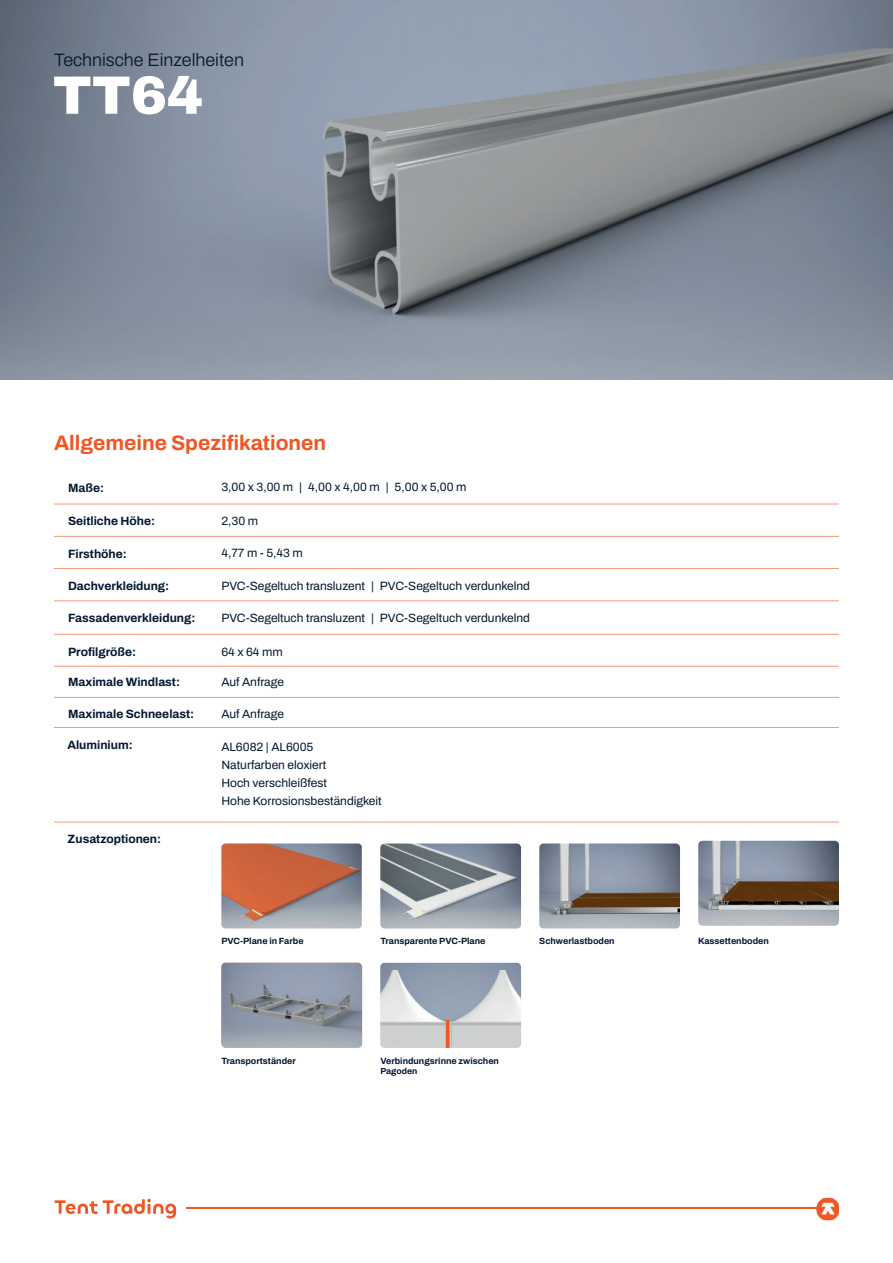
<style>
.page{position:relative;width:893px;height:1263px;background:#fff}
.page>*{position:absolute;margin:0;border:0;box-sizing:border-box;transform-origin:0 0}
.t1{font:900 54px "Archivo";color:#fff}
.t2{font:700 21px "Archivo";color:#f15624}
.t3{font:300 18px "Archivo";color:#041830}
.t4{font:12px/18px "Archivo";color:#041830}
.t5{font:700 12px "Archivo";color:#041830}
.t6{font:700 9px "Archivo";color:#041830}
.t7{font:700 8.7px "Archivo";color:#041830}
</style>
<div class="page">
<img style="left:0;top:0;width:893px;height:379px">
<hr style="left:54px;top:504px;width:785px;height:1px;background:#f6977a">
<hr style="left:54px;top:536px;width:785px;height:1px;background:#f6977a">
<hr style="left:54px;top:568px;width:785px;height:1px;background:#f6977a">
<hr style="left:54px;top:600px;width:785px;height:1px;background:#f6977a">
<hr style="left:54px;top:634px;width:785px;height:1px;background:#f6977a">
<hr style="left:54px;top:666px;width:785px;height:1px;background:#f6977a">
<hr style="left:54px;top:697px;width:785px;height:1px;background:#f6977a">
<hr style="left:54px;top:727px;width:785px;height:1px;background:#f6977a">
<svg style="left:54px;top:1199px;width:122px;height:20px"></svg>
<hr style="left:186px;top:1207px;width:634px;height:2px;background:#f15624">
<img style="left:816px;top:1198px;width:23px;height:22px">
<hr style="left:54px;top:822px;width:785px;height:1px;background:#f6977a">
<img style="left:380px;top:843px;width:141px;height:85px">
<img style="left:221px;top:963px;width:141px;height:85px">
<img style="left:380px;top:963px;width:141px;height:85px">
<img style="left:221px;top:843px;width:141px;height:85px">
<img style="left:539px;top:843px;width:141px;height:85px">
<img style="left:698px;top:841px;width:141px;height:85px">
<hr style="left:446px;top:1020px;width:3px;height:28px;background:#f15624">
<h3 class="t3" style="left:54px;top:53px;width:191px">Technische Einzelheiten</h3>
<h1 class="t1" style="left:53px;top:64px;width:152px">TT64</h1>
<h2 class="t2" style="left:54px;top:427px;width:274px">Allgemeine Spezifikationen</h2>
<p class="t5" style="left:68px;top:479px;width:38px">Maße:</p>
<p class="t4" style="left:221px;top:479px;width:247px">3,00 x 3,00 m | 4,00 x 4,00 m | 5,00 x 5,00 m</p>
<p class="t5" style="left:68px;top:512px;width:88px">Seitliche Höhe:</p>
<p class="t4" style="left:221px;top:513px;width:38px">2,30 m</p>
<p class="t5" style="left:68px;top:544px;width:60px">Firsthöhe:</p>
<p class="t5" style="left:68px;top:577px;width:103px">Dachverkleidung:</p>
<p class="t4" style="left:221px;top:545px;width:83px">4,77 m - 5,43 m</p>
<p class="t4" style="left:221px;top:577px;width:310px">PVC-Segeltuch transluzent | PVC-Segeltuch verdunkelnd</p>
<p class="t5" style="left:68px;top:609px;width:129px">Fassadenverkleidung:</p>
<p class="t5" style="left:68px;top:642px;width:69px">Profilgröße:</p>
<p class="t5" style="left:68px;top:673px;width:113px">Maximale Windlast:</p>
<p class="t4" style="left:221px;top:609px;width:310px">PVC-Segeltuch transluzent | PVC-Segeltuch verdunkelnd</p>
<p class="t4" style="left:221px;top:643px;width:63px">64 x 64 mm</p>
<p class="t4" style="left:221px;top:674px;width:64px">Auf Anfrage</p>
<p class="t5" style="left:68px;top:704px;width:128px">Maximale Schneelast:</p>
<p class="t4" style="left:221px;top:705px;width:64px">Auf Anfrage</p>
<p class="t5" style="left:67px;top:735px;width:67px">Aluminium:</p>
<p class="t4" style="left:221px;top:738px;width:162px">AL6082 | AL6005<br>Naturfarben eloxiert<br>Hoch verschleißfest<br>Hohe Korrosionsbeständigkeit</p>
<p class="t5" style="left:68px;top:830px;width:95px">Zusatzoptionen:</p>
<p class="t6" style="left:380px;top:934px;width:107px">Transparente PVC-Plane</p>
<p class="t6" style="left:221px;top:934px;width:84px">PVC-Plane in Farbe</p>
<p class="t6" style="left:539px;top:934px;width:77px">Schwerlastboden</p>
<p class="t6" style="left:698px;top:934px;width:72px">Kassettenboden</p>
<p class="t6" style="left:221px;top:1054px;width:76px">Transportständer</p>
<p class="t6" style="left:380px;top:1054px;width:120px">Verbindungsrinne zwischen</p>
<p class="t7" style="left:380px;top:1065px;width:39px">Pagoden</p>
</div>
